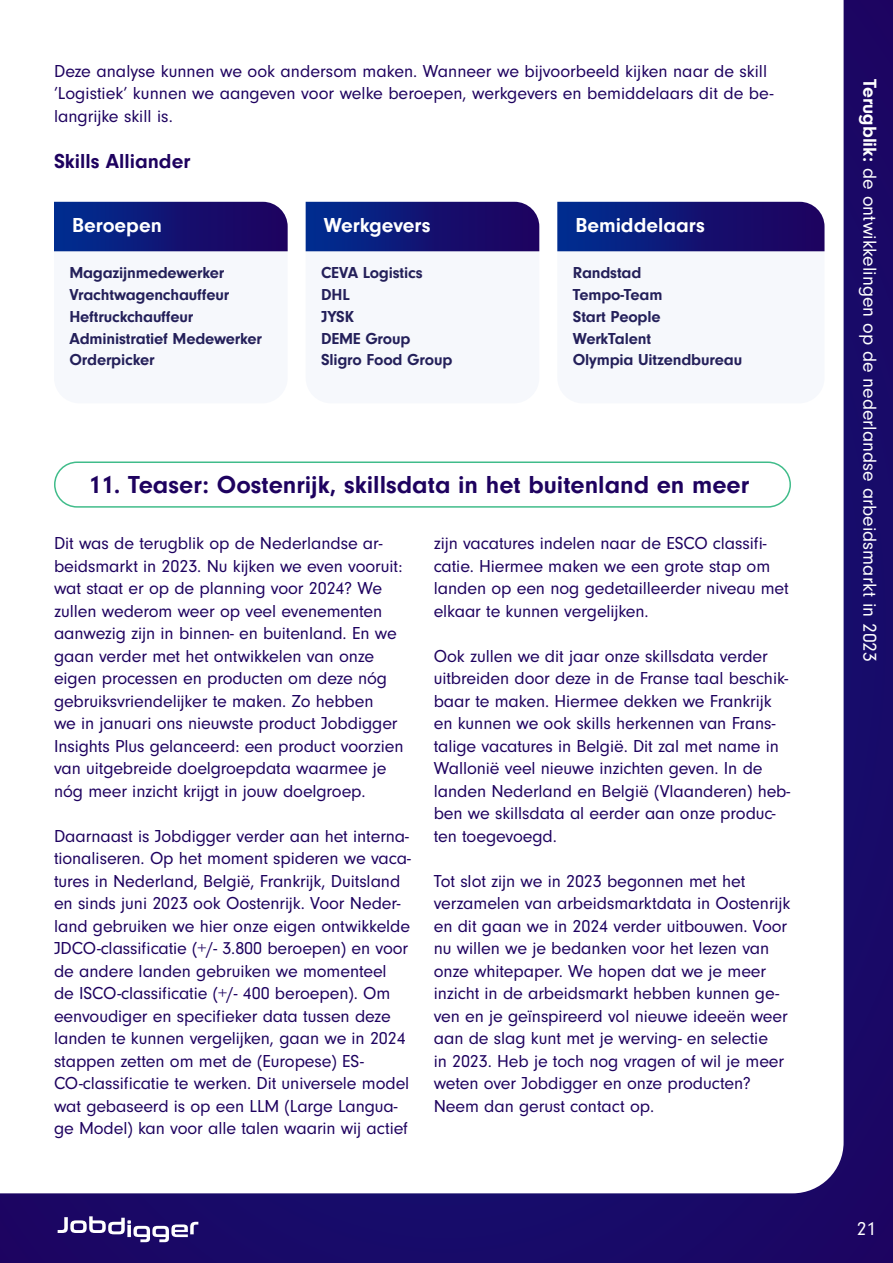
<style>
.page{position:relative;width:893px;height:1263px;background:#180a68}
.page>*{position:absolute;margin:0;border:0;box-sizing:border-box;transform-origin:0 0}
.Kop_groen_kader{font:700 25.5px "Neuzeit Gro";color:#1e025f}
.t1{font:700 21px "Neuzeit Gro";color:#fff}
.t2{font:700 21px "Neuzeit Gro";color:#1e025f}
.t3{font:19.5px "Neuzeit Gro";color:#fff}
.Broodtekst{font:18px/22.5px "Neuzeit Gro";letter-spacing:-.005em;color:#1e025f}
.t4{font:700 16.5px "Neuzeit Gro";letter-spacing:-.01em;color:#24205a}
.s1{font-weight:700}
</style>
<div class="page">
<div style="left:0;top:0;width:844px;height:1193px;background:#fff"></div>
<svg style="left:58px;top:1216px;width:140px;height:26px"></svg>
<div style="left:54px;top:251px;width:234px;height:152px;background:#f6f8fc"></div>
<div style="left:306px;top:251px;width:233px;height:152px;background:#f6f8fc"></div>
<div style="left:557px;top:251px;width:267px;height:152px;background:#f6f8fc"></div>
<svg style="left:54px;top:202px;width:234px;height:49px"></svg>
<svg style="left:306px;top:202px;width:233px;height:49px"></svg>
<svg style="left:557px;top:202px;width:267px;height:49px"></svg>
<div style="left:55px;top:462px;width:735px;height:45px;background:#fff;border-radius:22px"></div>
<div style="left:54px;top:461px;width:737px;height:47px;border:2px solid #40bc8a;border-radius:22px"></div>
<p class="Broodtekst" style="left:54px;top:60px;width:721px">Deze analyse kunnen we ook andersom maken. Wanneer we bijvoorbeeld kijken naar de skill ’Logistiek’ kunnen we aangeven voor welke beroepen, werkgevers en bemiddelaars dit de be&shy;langrijke skill is.</p>
<p class="t2" style="left:54px;top:150px;width:138px">Skills Alliander</p>
<p class="t1" style="left:72px;top:213px;width:91px">Beroepen</p>
<p class="t1" style="left:324px;top:213px;width:108px">Werkgevers</p>
<p class="t1" style="left:575px;top:213px;width:131px">Bemiddelaars</p>
<p class="t4" style="left:69px;top:264px;width:156px">Magazijnmedewerker</p>
<p class="t4" style="left:69px;top:285px;width:161px">Vrachtwagenchauffeur</p>
<p class="t4" style="left:69px;top:307px;width:125px">Heftruckchauffeur</p>
<p class="t4" style="left:69px;top:329px;width:194px">Administratief Medewerker</p>
<p class="t4" style="left:69px;top:351px;width:87px">Orderpicker</p>
<p class="t4" style="left:321px;top:264px;width:103px">CEVA Logistics</p>
<p class="t4" style="left:321px;top:285px;width:30px">DHL</p>
<p class="t4" style="left:321px;top:307px;width:34px">JYSK</p>
<p class="t4" style="left:321px;top:329px;width:91px">DEME Group</p>
<p class="t4" style="left:321px;top:351px;width:133px">Sligro Food Group</p>
<p class="t4" style="left:573px;top:264px;width:70px">Randstad</p>
<p class="t4" style="left:573px;top:285px;width:91px">Tempo-Team</p>
<p class="t4" style="left:573px;top:307px;width:89px">Start People</p>
<p class="t4" style="left:573px;top:329px;width:80px">WerkTalent</p>
<p class="t4" style="left:573px;top:351px;width:171px">Olympia Uitzendbureau</p>
<p class="Kop_groen_kader" style="left:88px;top:470px;width:662px">11. Teaser: Oostenrijk, skillsdata in het buitenland en meer</p>
<p class="Broodtekst" style="left:54px;top:532px;width:351px">Dit was de terugblik op de Nederlandse ar&shy;beidsmarkt in 2023. Nu kijken we even vooruit: wat staat er op de planning voor 2024? We zullen wederom weer op veel evenementen aanwezig zijn in binnen- en buitenland. En we gaan verder met het ontwikkelen van onze eigen processen en producten om deze nóg gebruiksvriendelijker te maken. Zo hebben<br>we in januari ons nieuwste product Jobdigger Insights Plus gelanceerd: een product voorzien van uitgebreide doelgroepdata waarmee je nóg meer inzicht krijgt in jouw doelgroep.</p>
<p class="Broodtekst" style="left:54px;top:825px;width:358px">Daarnaast is Jobdigger verder aan het interna&shy;tionaliseren. Op het moment spideren we vaca&shy;tures in Nederland, België, Frankrijk, Duitsland en sinds juni 2023 ook Oostenrijk. Voor Neder&shy;land gebruiken we hier onze eigen ontwikkelde JDCO-classificatie (+/- 3.800 beroepen) en voor de andere landen gebruiken we momenteel de ISCO-classificatie (+/- 400 beroepen). Om eenvoudiger en specifieker data tussen deze landen te kunnen vergelijken, gaan we in 2024 stappen zetten om met de (Europese) ES-CO-classificatie te werken. Dit universele model wat gebaseerd is op een LLM (Large Langua&shy;ge Model) kan voor alle talen waarin wij actief</p>
<p class="Broodtekst" style="left:434px;top:532px;width:356px">zijn vacatures indelen naar de ESCO classifi&shy;catie. Hiermee maken we een grote stap om landen op een nog gedetailleerder niveau met elkaar te kunnen vergelijken.</p>
<p class="Broodtekst" style="left:434px;top:645px;width:358px">Ook zullen we dit jaar onze skillsdata verder uitbreiden door deze in de Franse taal beschik&shy;baar te maken. Hiermee dekken we Frankrijk en kunnen we ook skills herkennen van Frans&shy;talige vacatures in België. Dit zal met name in Wallonië veel nieuwe inzichten geven. In de landen Nederland en België (Vlaanderen) heb&shy;ben we skillsdata al eerder aan onze produc&shy;ten toegevoegd.</p>
<p class="Broodtekst" style="left:434px;top:870px;width:358px">Tot slot zijn we in 2023 begonnen met het verzamelen van arbeidsmarktdata in Oostenrijk en dit gaan we in 2024 verder uitbouwen. Voor nu willen we je bedanken voor het lezen van onze whitepaper. We hopen dat we je meer inzicht in de arbeidsmarkt hebben kunnen ge&shy;ven en je geïnspireerd vol nieuwe ideeën weer aan de slag kunt met je werving- en selectie<br>in 2023. Heb je toch nog vragen of wil je meer weten over Jobdigger en onze producten?<br>Neem dan gerust contact op.</p>
<p class="t3" style="left:880px;top:79px;width:585px;rotate:90deg"><span class="s1">Terugblik:</span> de ontwikkelingen op de nederlandse arbeidsmarkt in 2023</p>
<p class="t3" style="left:857px;top:1218px;width:21px">21</p>
</div>
